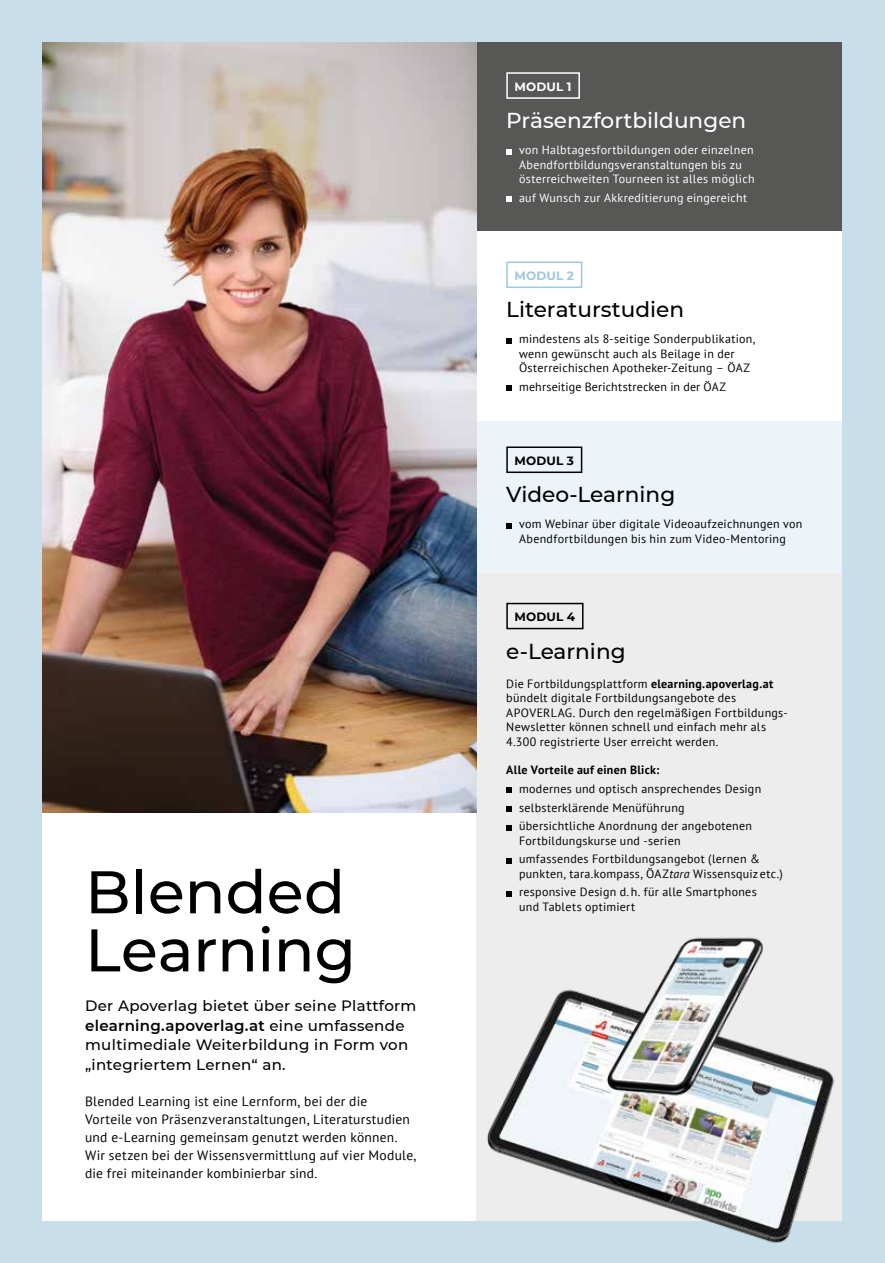
<style>
.page{position:relative;width:885px;height:1263px;background:#fff}
.page>*{position:absolute;margin:0;border:0;box-sizing:border-box;transform-origin:0 0}
.t1{font:500 60px "Montserrat";color:#000}
.t2{font:500 21.6px "Montserrat";color:#000}
.t3{font:500 21.6px "Montserrat";color:#fff}
.t4{font:500 15px/19.5px "Montserrat";letter-spacing:.02em;color:#000}
.t5{font:13.5px/18px "PT Sans";letter-spacing:.02em;color:#000}
.t6{font:12px/14.4px "PT Sans";letter-spacing:.025em;color:#000}
.t7{font:12px/14.4px "PT Sans";letter-spacing:.025em;color:#fff}
.t8{font:700 12px "PT Sans";letter-spacing:.025em;color:#000}
.t9{font:700 12px "Montserrat";letter-spacing:.015em;color:#000}
.t10{font:700 12px "Montserrat";letter-spacing:.015em;color:#fff}
.t11{font:700 12px "Montserrat";letter-spacing:.015em;color:#9ec8dc}
.s1{font-weight:600}
.s2{font-weight:700}
.s3{font-style:italic}
</style>
<div class="page">
<div style="left:0;top:0;width:884px;height:1263px;background:#c8deea"></div>
<div style="left:43px;top:43px;width:799px;height:1177px;background:#fff"></div>
<div style="left:476px;top:43px;width:366px;height:189px;background:#575756"></div>
<div style="left:476px;top:421px;width:366px;height:152px;background:#edf4f9"></div>
<div style="left:476px;top:573px;width:366px;height:647px;background:#ededed"></div>
<svg style="left:506px;top:338px;width:5px;height:5px"></svg>
<svg style="left:506px;top:386px;width:5px;height:5px"></svg>
<svg style="left:506px;top:523px;width:5px;height:5px"></svg>
<svg style="left:506px;top:149px;width:5px;height:5px"></svg>
<svg style="left:506px;top:197px;width:5px;height:5px"></svg>
<svg style="left:506px;top:788px;width:5px;height:5px"></svg>
<svg style="left:506px;top:806px;width:5px;height:6px"></svg>
<svg style="left:506px;top:825px;width:5px;height:5px"></svg>
<svg style="left:506px;top:858px;width:5px;height:5px"></svg>
<svg style="left:506px;top:891px;width:5px;height:5px"></svg>
<div style="left:506px;top:72px;width:74px;height:27px;border:2px solid #fff"></div>
<div style="left:506px;top:603px;width:77px;height:26px;border:2px solid #000"></div>
<div style="left:506px;top:261px;width:76px;height:27px;border:2px solid #9ec8dc"></div>
<div style="left:506px;top:446px;width:76px;height:27px;border:2px solid #000"></div>
<img style="left:43px;top:43px;width:433px;height:769px">
<img style="left:476px;top:937px;width:366px;height:306px">
<h1 class="t1" style="left:85px;top:850px;width:261px">Blended</h1>
<h1 class="t1" style="left:85px;top:908px;width:272px">Learning</h1>
<p class="t4" style="left:85px;top:996px;width:333px">Der Apoverlag bietet über seine Plattform <span class="s1">elearning.apoverlag.at</span> eine umfassende multimediale Weiterbildung in Form von „integriertem Lernen“ an.</p>
<p class="t5" style="left:85px;top:1092px;width:332px">Blended Learning ist eine Lernform, bei der die Vorteile von Präsenzveranstaltungen, Literaturstudien und e-Learning gemeinsam genutzt werden können.<br>Wir setzen bei der Wissensvermittlung auf vier Module, die frei miteinander kombinierbar sind.</p>
<p class="t10" style="left:514px;top:78px;width:58px">MODUL 1</p>
<h2 class="t3" style="left:506px;top:105px;width:241px">Präsenzfortbildungen</h2>
<p class="t7" style="left:519px;top:143px;width:237px">von Halbtagesfortbildungen oder einzelnen<br>Abendfortbildungsveranstaltungen bis zu österreichweiten Tourneen ist alles möglich</p>
<p class="t7" style="left:519px;top:190px;width:230px">auf Wunsch zur Akkreditierung eingereicht</p>
<p class="t11" style="left:514px;top:267px;width:61px">MODUL 2</p>
<h2 class="t2" style="left:506px;top:294px;width:179px">Literaturstudien</h2>
<p class="t6" style="left:519px;top:332px;width:237px">mindestens als 8-seitige Sonderpublikation, wenn gewünscht auch als Beilage in der<br>Österreichischen Apotheker-Zeitung – ÖAZ</p>
<p class="t6" style="left:519px;top:379px;width:208px">mehrseitige Berichtstrecken in der ÖAZ</p>
<p class="t9" style="left:514px;top:452px;width:61px">MODUL 3</p>
<h2 class="t2" style="left:506px;top:480px;width:170px">Video-Learning</h2>
<p class="t6" style="left:519px;top:517px;width:285px">vom Webinar über digitale Videoaufzeichnungen von<br>Abendfortbildungen bis hin zum Video-Mentoring</p>
<p class="t9" style="left:514px;top:608px;width:62px">MODUL 4</p>
<h2 class="t2" style="left:506px;top:636px;width:121px">e-Learning</h2>
<p class="t6" style="left:506px;top:676px;width:283px">Die Fortbildungsplattform <span class="s2">elearning.apoverlag.at </span>bündelt digitale Fortbildungsangebote des APOVERLAG. Durch den regelmäßigen Fortbildungs-Newsletter können schnell und einfach mehr als 4.300 registrierte User erreicht werden.</p>
<p class="t8" style="left:506px;top:762px;width:154px">Alle Vorteile auf einen Blick:</p>
<p class="t6" style="left:519px;top:779px;width:244px;line-height:18.6px">modernes und optisch ansprechendes Design selbsterklärende Menüführung übersichtliche Anordnung der angebotenen</p>
<p class="t6" style="left:519px;top:831px;width:242px;line-height:18.6px">Fortbildungskurse und -serien<br>umfassendes Fortbildungsangebot (lernen &amp;</p>
<p class="t6" style="left:519px;top:864px;width:265px;line-height:18.6px">punkten, tara.kompass, ÖAZ<span class="s3">tara</span> Wissensquiz etc.) responsive Design d. h. für alle Smartphones</p>
<p class="t6" style="left:519px;top:899px;width:118px">und Tablets optimiert</p>
</div>
